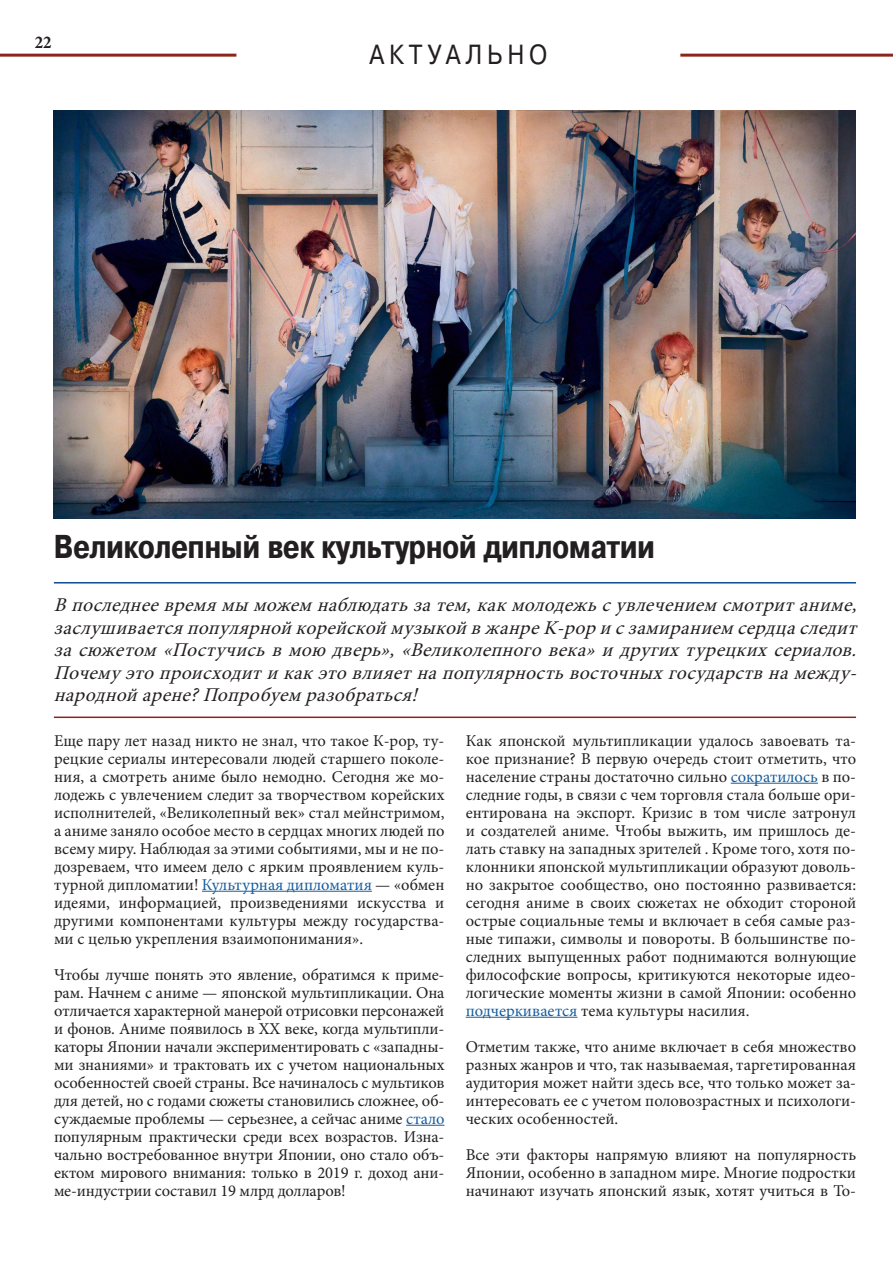
<style>
.page{position:relative;width:893px;height:1263px;background:#fff}
.page>*{position:absolute;margin:0;border:0;box-sizing:border-box;transform-origin:0 0}
.t1{font:700 33px "Pragmatica Cond C";color:#231f20}
.t2{font:27.6px "Pragmatica C";letter-spacing:.2em;color:#231f20;scale:.87 1}
.t3{font:italic 19.5px/22.5px "Minion Pro";color:#231f20;text-align:justify}
.t4{font:700 condensed 18px "Minion Pro";color:#231f20}
.t5{font:16.5px/18px "Minion Pro";color:#231f20;text-align:justify}
.s1{color:#175d9e}
</style>
<div class="page">
<img style="left:54px;top:111px;width:802px;height:408px">
<hr style="left:680px;top:54px;width:213px;height:3px;background:#8a271b">
<hr style="left:202px;top:891px;width:170px;height:1px;background:#175d9e">
<hr style="left:406px;top:1125px;width:38px;height:1px;background:#175d9e">
<hr style="left:731px;top:783px;width:87px;height:1px;background:#175d9e">
<hr style="left:466px;top:1017px;width:111px;height:1px;background:#175d9e">
<hr style="left:54px;top:716px;width:802px;height:2px;background:#8a271b">
<hr style="left:0;top:54px;width:236px;height:3px;background:#8a271b">
<hr style="left:54px;top:582px;width:802px;height:1px;background:#124b93">
<p class="t4" style="left:35px;top:30px;width:18px">22</p>
<p class="t2" style="left:369px;top:40px;width:206px">АКТУАЛЬНО</p>
<p class="t1" style="left:54px;top:528px;width:602px">Великолепный век культурной дипломатии</p>
<p class="t3" style="left:54px;top:594px;width:811px">Впоследнеевремямы можем наблюдатьзатем,какмолодежьсувлечением смотританиме, заслушиваетсяпопулярнойкорейскоймузыкойвжанреK-popисзамиранием сердцаследит засюжетом «Постучисьвмою дверь»,«Великолепноговека»идругихтурецкихсериалов.<br>Почемуэтопроисходитикакэтовлияетнапопулярностьвосточныхгосударствнамежду&shy;народнойарене?Попробуем разобраться!</p>
<p class="t5" style="left:54px;top:731px;width:392px">Еще пару лет назад никто не знал, что такое К-pop, ту&shy;рецкие сериалы интересовали людей старшего поколе&shy;ния, а смотреть аниме было немодно. Сегодня же мо&shy;лодежь с увлечением следит за творчеством корейских исполнителей, «Великолепный век» стал мейнстримом, а аниме заняло особое место в сердцах многих людей по всему миру. Наблюдая за этими событиями, мы и не по&shy;дозреваем, что имеем дело с ярким проявлением куль&shy;турной дипломатии! <span class="s1">Культурная дипломатия</span> — «обмен идеями, информацией, произведениями искусства и другими компонентами культуры между государства&shy;ми с целью укрепления взаимопонимания».</p>
<p class="t5" style="left:54px;top:965px;width:392px">Чтобы лучше понять это явление, обратимся к приме&shy;рам. Начнем с аниме — японской мультипликации. Она отличается характерной манерой отрисовки персонажей и фонов. Аниме появилось в ХХ веке, когда мультипли&shy;каторы Японии начали экспериментировать с «западны&shy;ми знаниями» и трактовать их с учетом национальных особенностей своей страны. Все начиналось с мультиков для детей, но с годами сюжеты становились сложнее, об&shy;суждаемые проблемы — серьезнее, а сейчас аниме <span class="s1">стало </span>популярным практически среди всех возрастов. Изна&shy;чально востребованное внутри Японии, оно стало объ&shy;ектом мирового внимания: только в 2019 г. доход ани&shy;ме-индустрии составил 19 млрд долларов!</p>
<p class="t5" style="left:466px;top:731px;width:392px">Как японской мультипликации удалось завоевать та&shy;кое признание? В первую очередь стоит отметить, что население страны достаточно сильно <span class="s1">сократилось</span> в по&shy;следние годы, в связи с чем торговля стала больше ори&shy;ентирована на экспорт. Кризис в том числе затронул и создателей аниме. Чтобы выжить, им пришлось де&shy;лать ставку на западных зрителей . Кроме того, хотя по&shy;клонники японской мультипликации образуют доволь&shy;но закрытое сообщество, оно постоянно развивается: сегодня аниме в своих сюжетах не обходит стороной острые социальные темы и включает в себя самые раз&shy;ные типажи, символы и повороты. В большинстве по&shy;следних выпущенных работ поднимаются волнующие философские вопросы, критикуются некоторые идео&shy;логические моменты жизни в самой Японии: особенно <span class="s1">подчеркивается</span> тема культуры насилия.</p>
<p class="t5" style="left:466px;top:1037px;width:392px">Отметим также, что аниме включает в себя множество разных жанров и что, так называемая, таргетированная аудитория может найти здесь все, что только может за&shy;интересовать ее с учетом половозрастных и психологи&shy;ческих особенностей.</p>
<p class="t5" style="left:466px;top:1145px;width:392px">Все эти факторы напрямую влияют на популярность Японии, особенно в западном мире. Многие подростки начинают изучать японский язык, хотят учиться в То-</p>
</div>
